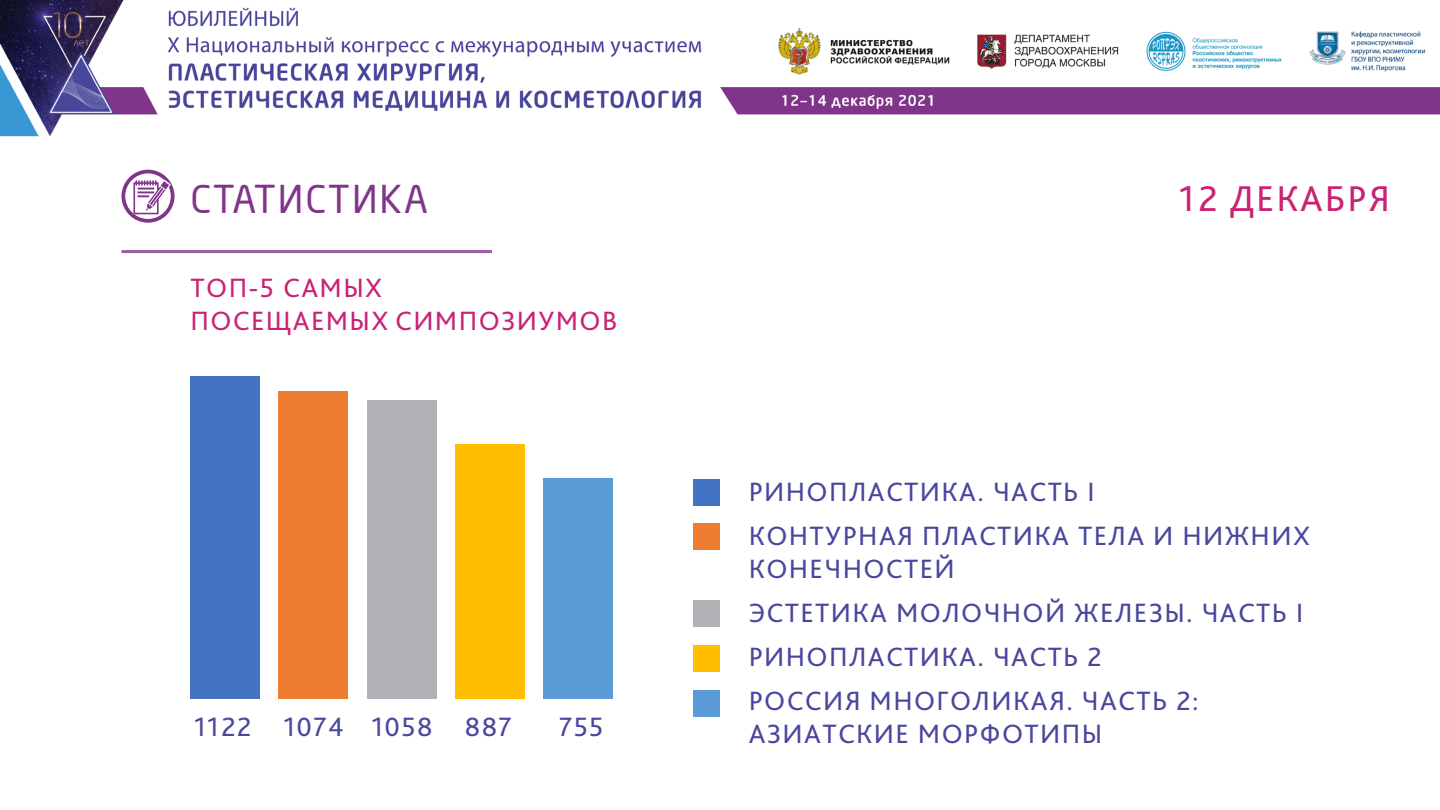
<style>
.page{position:relative;width:1440px;height:810px;background:#fff}
.page>*{position:absolute;margin:0;border:0;box-sizing:border-box;transform-origin:0 0}
.t1{font:37.65px "Neo Sans Cyr";letter-spacing:.05em;color:#81358a}
.t2{font:37.5px "Bliss Pro";letter-spacing:.05em;color:#c82374}
.t3{font:27.75px/44px "Bliss Pro";letter-spacing:.05em;color:#48479d}
.t4{font:27.75px/33.3px "Bliss Pro";letter-spacing:.05em;color:#c82374}
</style>
<div class="page">
<img style="left:0;top:0;width:1440px;height:717px">
<div style="left:122px;top:170px;width:53px;height:53px;border:4px solid #81358a;border-radius:50%"></div>
<svg style="left:133px;top:179px;width:38px;height:35px"></svg>
<hr style="left:122px;top:250px;width:370px;height:3px;background:#9a5da1">
<div style="left:191px;top:376px;width:69px;height:322px;background:#4573c4"></div>
<div style="left:279px;top:391px;width:69px;height:307px;background:#ed7d30"></div>
<div style="left:367px;top:400px;width:69px;height:298px;background:#b1b2b6"></div>
<div style="left:455px;top:444px;width:70px;height:254px;background:#ffbf00"></div>
<div style="left:543px;top:478px;width:70px;height:220px;background:#5c9cd6"></div>
<div style="left:693px;top:479px;width:27px;height:26px;background:#4573c4"></div>
<div style="left:693px;top:523px;width:27px;height:27px;background:#ed7d30"></div>
<div style="left:693px;top:601px;width:27px;height:26px;background:#b1b2b6"></div>
<div style="left:693px;top:645px;width:27px;height:27px;background:#ffbf00"></div>
<div style="left:693px;top:690px;width:27px;height:26px;background:#5c9cd6"></div>
<h1 class="t1" style="left:191px;top:177px;width:239px">СТАТИСТИКА</h1>
<h2 class="t2" style="left:1179px;top:175px;width:213px">12 ДЕКАБРЯ</h2>
<p class="t4" style="left:191px;top:271px;width:428px">ТОП-5 САМЫХ<br>ПОСЕЩАЕМЫХ СИМПОЗИУМОВ</p>
<p class="t3" style="left:194px;top:704px;width:319px">1122 1074 1058 887</p>
<p class="t3" style="left:559px;top:704px;width:46px">755</p>
<p class="t3" style="left:749px;top:469px;width:563px">РИНОПЛАСТИКА. ЧАСТЬ I<br>КОНТУРНАЯ ПЛАСТИКА ТЕЛА И НИЖНИХ</p>
<p class="t3" style="left:749px;top:546px;width:556px">КОНЕЧНОСТЕЙ<br>ЭСТЕТИКА МОЛОЧНОЙ ЖЕЛЕЗЫ. ЧАСТЬ I<br>РИНОПЛАСТИКА. ЧАСТЬ 2<br>РОССИЯ МНОГОЛИКАЯ. ЧАСТЬ 2:</p>
<p class="t3" style="left:749px;top:711px;width:355px">АЗИАТСКИЕ МОРФОТИПЫ</p>
</div>
